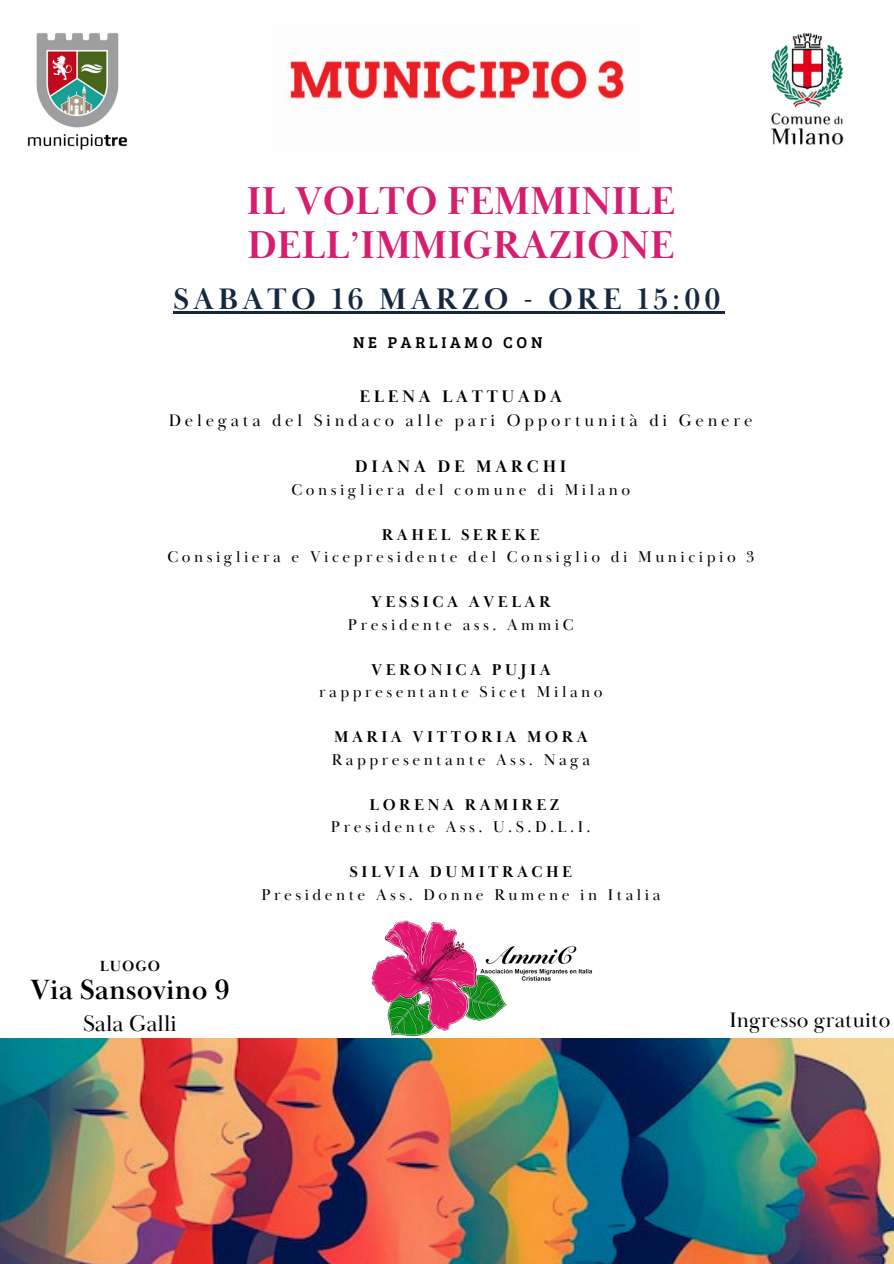
<style>
.page{position:relative;width:894px;height:1264px;background:#fff}
.page>*{position:absolute;margin:0;border:0;box-sizing:border-box;transform-origin:0 0}
.t1{font:700 40.05px/43.8px "Baskerville Display PT";color:#d71d6e}
.t2{font:700 30.6px "Baskerville Display PT";letter-spacing:.135em;color:#152840}
.t3{font:700 28.65px "Baskerville Display PT";color:#000}
.t4{font:23.25px "Baskerville Display PT";color:#000}
.t5{font:21.6px "Baskerville Display PT";letter-spacing:.01em;color:#000}
.t6{font:17.25px "Baskerville Display PT";letter-spacing:.215em;color:#000}
.t7{font:700 17.25px "Baskerville Display PT";letter-spacing:.215em;color:#000}
.t8{font:16.2px "Bree Serif";letter-spacing:.23em;color:#000}
.t9{font:700 16.2px "Baskerville Display PT";letter-spacing:.215em;color:#000}
.t10{font:16.05px "Baskerville Display PT";letter-spacing:.215em;color:#000}
.t11{font:700 16.05px "Baskerville Display PT";letter-spacing:.215em;color:#000}
.t12{font:700 15.15px "Baskerville Display PT";letter-spacing:.07em;color:#000}
</style>
<div class="page">
<img style="left:290px;top:60px;width:334px;height:40px">
<img style="left:371px;top:920px;width:221px;height:117px">
<img style="left:0;top:1038px;width:893px;height:225px">
<img style="left:771px;top:33px;width:73px;height:112px">
<img style="left:27px;top:33px;width:101px;height:117px">
<hr style="left:173px;top:311px;width:551px;height:2px;background:#152840">
<h1 class="t1" style="left:246px;top:180px;width:430px">IL VOLTO FEMMINILE<br>DELL’IMMIGRAZIONE</h1>
<h2 class="t2" style="left:173px;top:280px;width:548px">SABATO 16 MARZO - ORE 15:00</h2>
<p class="t8" style="left:353px;top:330px;width:191px">NE PARLIAMO CON</p>
<p class="t7" style="left:359px;top:386px;width:204px">ELENA LATTUADA</p>
<p class="t6" style="left:169px;top:410px;width:585px">Delegata del Sindaco alle pari Opportunità di Genere</p>
<p class="t7" style="left:355px;top:456px;width:213px">DIANA DE MARCHI</p>
<p class="t10" style="left:291px;top:479px;width:340px">Consigliera del comune di Milano</p>
<p class="t11" style="left:382px;top:524px;width:159px">RAHEL SEREKE</p>
<p class="t10" style="left:167px;top:547px;width:588px">Consigliera e Vicepresidente del Consiglio di Municipio 3</p>
<p class="t9" style="left:371px;top:592px;width:181px">YESSICA AVELAR</p>
<p class="t10" style="left:348px;top:614px;width:227px">Presidente ass. AmmiC</p>
<p class="t11" style="left:371px;top:659px;width:181px">VERONICA PUJIA</p>
<p class="t10" style="left:319px;top:682px;width:284px">rappresentante Sicet Milano</p>
<p class="t11" style="left:334px;top:727px;width:255px">MARIA VITTORIA MORA</p>
<p class="t10" style="left:331px;top:749px;width:260px">Rappresentante Ass. Naga</p>
<p class="t11" style="left:369px;top:794px;width:191px">LORENA RAMIREZ</p>
<p class="t10" style="left:331px;top:817px;width:261px">Presidente Ass. U.S.D.L.I.</p>
<p class="t11" style="left:349px;top:862px;width:224px">SILVIA DUMITRACHE</p>
<p class="t10" style="left:261px;top:884px;width:400px">Presidente Ass. Donne Rumene in Italia</p>
<p class="t12" style="left:100px;top:956px;width:62px">LUOGO</p>
<h3 class="t3" style="left:30px;top:972px;width:201px">Via Sansovino 9</h3>
<h3 class="t4" style="left:83px;top:1009px;width:95px">Sala Galli</h3>
<h3 class="t5" style="left:729px;top:1006px;width:162px">Ingresso gratuito</h3>
</div>
